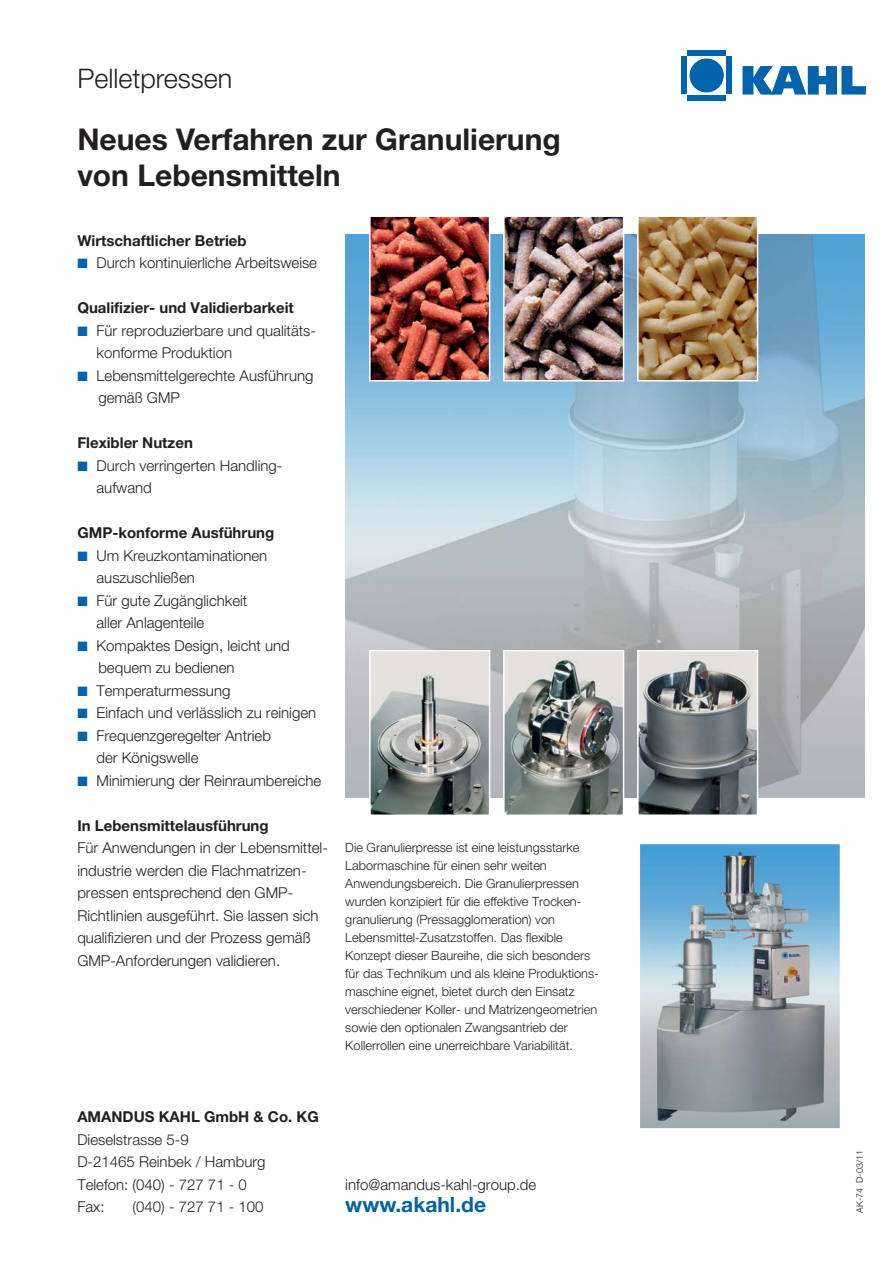
<style>
.page{position:relative;width:893px;height:1263px;background:#fff}
.page>*{position:absolute;margin:0;border:0;box-sizing:border-box;transform-origin:0 0}
.t1{font:700 30px/36px "Helvetica Neue";color:#231f20}
.t2{font:300 27px "Helvetica Neue";color:#231f20}
.t3{font:700 21px "Helvetica Neue";color:#0063ac}
.t4{font:300 15px/22.5px "Helvetica Neue";color:#231f20}
.t5{font:700 15px "Helvetica Neue";color:#231f20}
.t6{font:300 12.75px/18px "Helvetica Neue";color:#231f20}
.t7{font:300 9px "Helvetica Neue";color:#231f20}
.s1{color:#0063ac}
</style>
<div class="page">
<img style="left:345px;top:235px;width:519px;height:562px">
<svg style="left:742px;top:66px;width:124px;height:29px"></svg>
<div style="left:689px;top:58px;width:35px;height:34px;background:#0063ac;border-radius:50%"></div>
<div style="left:681px;top:57px;width:5px;height:37px;background:#0063ac"></div>
<div style="left:727px;top:57px;width:5px;height:37px;background:#0063ac"></div>
<div style="left:687px;top:50px;width:39px;height:5px;background:#0063ac"></div>
<div style="left:687px;top:96px;width:39px;height:5px;background:#0063ac"></div>
<img style="left:641px;top:846px;width:197px;height:281px">
<div style="left:638px;top:843px;width:203px;height:287px;border:2px solid #fff"></div>
<img style="left:640px;top:653px;width:115px;height:160px">
<div style="left:637px;top:650px;width:121px;height:166px;border:2px solid #fff"></div>
<img style="left:372px;top:653px;width:115px;height:160px">
<div style="left:369px;top:650px;width:121px;height:166px;border:2px solid #fff"></div>
<img style="left:506px;top:653px;width:115px;height:160px">
<div style="left:503px;top:650px;width:121px;height:166px;border:2px solid #fff"></div>
<img style="left:640px;top:218px;width:115px;height:160px">
<div style="left:637px;top:215px;width:121px;height:166px;border:2px solid #fff"></div>
<img style="left:372px;top:218px;width:115px;height:160px">
<div style="left:369px;top:215px;width:121px;height:166px;border:2px solid #fff"></div>
<img style="left:506px;top:218px;width:115px;height:160px">
<div style="left:503px;top:215px;width:121px;height:166px;border:2px solid #fff"></div>
<h2 class="t2" style="left:77px;top:69px;width:157px">Pelletpressen</h2>
<h1 class="t1" style="left:77px;top:124px;width:485px">Neues Verfahren zur Granulierung von Lebensmitteln</h1>
<p class="t5" style="left:77px;top:235px;width:171px">Wirtschaftlicher Betrieb</p>
<p class="t4" style="left:77px;top:253px;width:241px"><span class="s1">■</span> Durch kontinuierliche Arbeitsweise</p>
<p class="t5" style="left:77px;top:302px;width:218px">Qualifizier- und Validierbarkeit</p>
<p class="t4" style="left:96px;top:320px;width:221px;text-indent:-19px"><span class="s1">■</span> Für reproduzierbare und qualitäts&shy;konforme Produktion</p>
<p class="t4" style="left:98px;top:365px;width:217px;text-indent:-21px"><span class="s1">■</span> Lebensmittelgerechte Ausführung gemäß GMP</p>
<p class="t5" style="left:77px;top:437px;width:117px">Flexibler Nutzen</p>
<p class="t4" style="left:96px;top:455px;width:187px;text-indent:-19px"><span class="s1">■</span> Durch verringerten Handling&shy;aufwand</p>
<p class="t5" style="left:77px;top:527px;width:198px">GMP-konforme Ausführung</p>
<p class="t4" style="left:96px;top:545px;width:172px;text-indent:-19px"><span class="s1">■</span> Um Kreuzkontaminationen auszuschließen</p>
<p class="t4" style="left:96px;top:590px;width:152px;text-indent:-19px"><span class="s1">■</span> Für gute Zugänglichkeit aller Anlagenteile</p>
<p class="t4" style="left:98px;top:635px;width:193px;text-indent:-21px"><span class="s1">■</span> Kompaktes Design, leicht und bequem zu bedienen</p>
<p class="t4" style="left:77px;top:680px;width:155px"><span class="s1">■</span> Temperaturmessung</p>
<p class="t4" style="left:77px;top:703px;width:240px"><span class="s1">■</span> Einfach und verlässlich zu reinigen</p>
<p class="t4" style="left:96px;top:725px;width:176px;text-indent:-19px"><span class="s1">■</span> Frequenzgeregelter Antrieb der Königswelle</p>
<p class="t4" style="left:77px;top:770px;width:245px"><span class="s1">■</span> Minimierung der Reinraumbereiche</p>
<p class="t5" style="left:77px;top:820px;width:193px">In Lebensmittelausführung</p>
<p class="t4" style="left:77px;top:838px;width:252px">Für Anwendungen in der Lebensmittel&shy;industrie werden die Flach matrizen - pressen entsprechend den GMP-Richtlinien ausgeführt. Sie lassen sich qualifizieren und der Prozess gemäß GMP-Anforderungen validieren.</p>
<p class="t6" style="left:345px;top:839px;width:255px">Die Granulierpresse ist eine leistungsstarke Labor maschine für einen sehr weiten Anwendungs bereich. Die Granulierpressen wurden konzipiert für die effektive Trocken - granulierung (Pressagglo meration) von Lebensmittel-Zusatzstoffen. Das flexible Konzept dieser Baureihe, die sich besonders für das Technikum und als kleine Produktions - maschine eignet, bietet durch den Einsatz verschiedener Koller- und Matrizengeometrien sowie den optionalen Zwangsantrieb der Koller rollen eine unerreichbare Variabilität.</p>
<p class="t5" style="left:77px;top:1112px;width:243px">AMANDUS KAHL GmbH &amp; Co. KG</p>
<p class="t4" style="left:77px;top:1130px;width:190px">Dieselstrasse 5-9<br>D-21465 Reinbek / Hamburg<br>Telefon: (040) - 727 71 - 0<br>Fax:</p>
<p class="t4" style="left:133px;top:1197px;width:132px">(040) - 727 71 - 100</p>
<p class="t4" style="left:345px;top:1175px;width:192px">info@amandus-kahl-group.de</p>
<h3 class="t3" style="left:345px;top:1197px;width:142px">www.akahl.de</h3>
<p class="t7" style="left:856px;top:1213px;width:64px;rotate:-90deg">AK-74 D-03/11</p>
</div>
